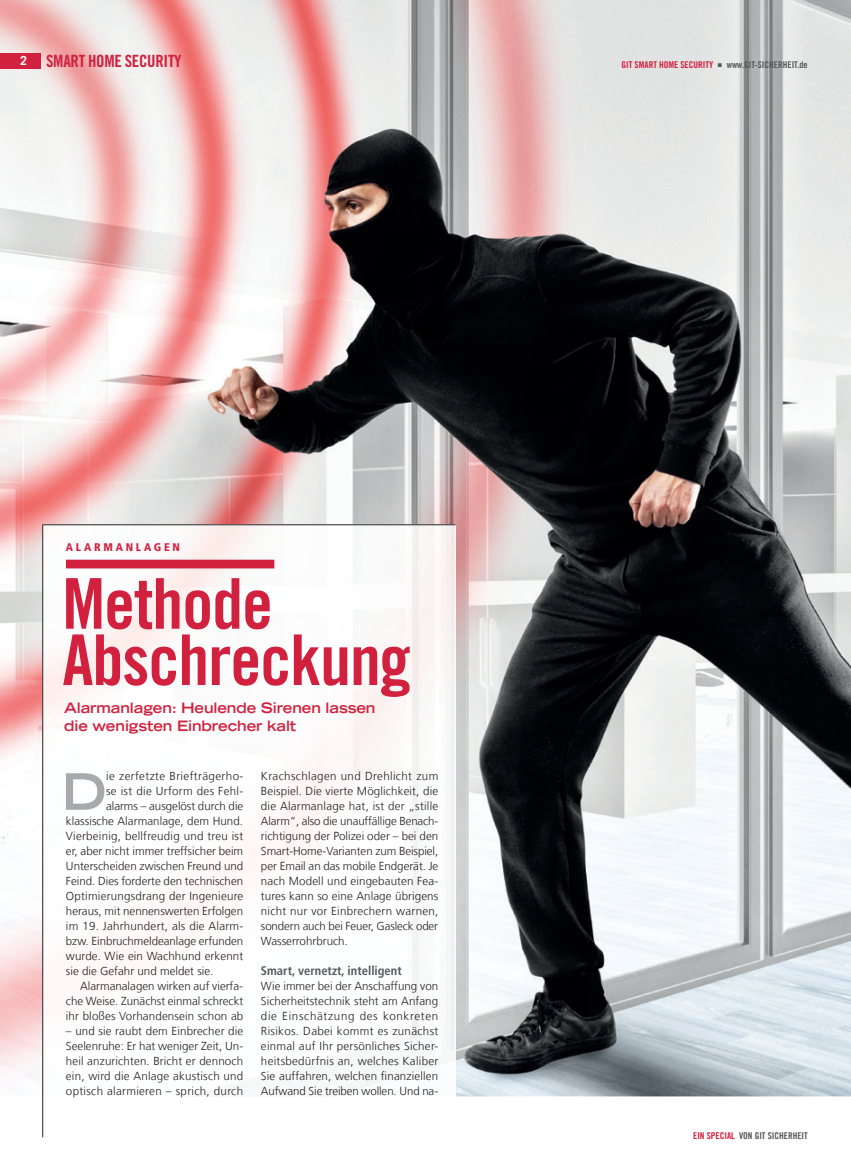
<style>
.page{position:relative;width:851px;height:1170px;background:#fff}
.page>*{position:absolute;margin:0;border:0;box-sizing:border-box;transform-origin:0 0}
.t1{font:70px/56.2px "Trade Gothic LT Com Bd Cn 20";letter-spacing:-.015em;color:#d1213e}
.t2{font:700 expanded 50.25px "Trade Gothic LT Std";color:#a8a9ad}
.t3{font:16.88px "Trade Gothic LT Std Bd Cn 20";letter-spacing:-.015em;color:#d1213e}
.t4{font:700 expanded 14.38px/17.5px "Trade Gothic LT Std";letter-spacing:-.005em;color:#d1213e}
.t5{font:700 condensed 12.5px "Frutiger LT Com";color:#57585a}
.t6{font:300 11.5px/15px "Frutiger LT Com";color:#231f20;text-align:justify}
.t7{font:300 11.5px "Frutiger LT Com";letter-spacing:.02em;color:#231f20}
.t8{font:300 11.5px "Frutiger LT Com";letter-spacing:.035em;color:#231f20}
.t9{font:300 11.5px "Frutiger LT Com";letter-spacing:.025em;color:#231f20}
.t10{font:900 condensed 11.12px "Frutiger LT Com";letter-spacing:.25em;color:#d1213e}
.t11{font:9.38px "Trade Gothic LT Com Bd Cn 20";color:#57585a}
.s1{font-family:"Trade Gothic LT Com";font-weight:700;font-size:12.5px;color:#fff}
.s2{color:#d1213e}
</style>
<div class="page">
<img style="left:0;top:0;width:850px;height:1096px">
<img style="left:797px;top:670px;width:53px;height:100px">
<svg style="left:42px;top:524px;width:414px;height:613px"></svg>
<div style="left:66px;top:559px;width:208px;height:9px;background:#d1213e"></div>
<div style="left:0;top:53px;width:41px;height:15px;background:#d1213e"></div>
<h3 class="t3" style="left:20px;top:51px;width:163px"><span class="s1">2</span> SMART HOME SECURITY</h3>
<p class="t11" style="left:621px;top:59px;width:188px"><span class="s2">GIT SMART HOME SECURITY</span> ▪ www.GIT-SICHERHEIT.de</p>
<p class="t10" style="left:66px;top:540px;width:116px">ALARMANLAGEN</p>
<h1 class="t1" style="left:62px;top:575px;width:350px">Methode<br>Abschreckung</h1>
<p class="t4" style="left:64px;top:698px;width:313px">Alarmanlagen: Heulende Sirenen lassen die wenigsten Einbrecher kalt</p>
<p class="t6" style="left:261px;top:768px;width:179px">Krachschlagen und Drehlicht zum Beispiel. Die vierte Möglichkeit, die die Alarmanlage hat, ist der „stille Alarm“, also die unauffällige Benach&shy;richtigung der Polizei oder – bei den Smart-Home-Varianten zum Beispiel, per Email an das mobile Endgerät. Je nach Modell und eingebauten Fea&shy;tures kann so eine Anlage übrigens nicht nur vor Einbrechern warnen, sondern auch bei Feuer, Gasleck oder Wasserrohrbruch.</p>
<p class="t5" style="left:261px;top:963px;width:142px">Smart, vernetzt, intelligent</p>
<p class="t6" style="left:261px;top:978px;width:179px">Wie immer bei der Anschaffung von Sicherheitstechnik steht am Anfang die Einschätzung des konkreten Risikos. Dabei kommt es zunächst einmal auf Ihr persönliches Sicher&shy;heitsbedürfnis an, welches Kaliber Sie auffahren, welchen finanziellen Aufwand Sie treiben wollen. Und na-</p>
<h2 class="t2" style="left:62px;top:758px;width:46px">D</h2>
<p class="t8" style="left:106px;top:769px;width:139px">ie zerfetzte Briefträgerho-</p>
<p class="t9" style="left:106px;top:784px;width:139px">se ist die Urform des Fehl-</p>
<p class="t6" style="left:106px;top:798px;width:139px">alarms – ausgelöst durch die</p>
<p class="t6" style="left:66px;top:813px;width:179px">klassische Alarmanlage, dem Hund.</p>
<p class="t7" style="left:66px;top:829px;width:179px">Vierbeinig, bellfreudig und treu ist</p>
<p class="t6" style="left:66px;top:843px;width:179px">er, aber nicht immer treffsicher beim</p>
<p class="t6" style="left:66px;top:858px;width:179px">Unterscheiden zwischen Freund und</p>
<p class="t6" style="left:66px;top:873px;width:179px">Feind. Dies forderte den technischen</p>
<p class="t7" style="left:66px;top:889px;width:179px">Optimierungsdrang der Ingenieure</p>
<p class="t6" style="left:66px;top:903px;width:179px">heraus, mit nennenswerten Erfolgen</p>
<p class="t7" style="left:66px;top:919px;width:179px">im 19. Jahrhundert, als die Alarm-</p>
<p class="t6" style="left:66px;top:933px;width:179px">bzw. Einbruchmeldeanlage erfunden</p>
<p class="t6" style="left:66px;top:948px;width:179px">wurde. Wie ein Wachhund erkennt</p>
<p class="t6" style="left:66px;top:963px;width:149px">sie die Gefahr und meldet sie.</p>
<p class="t6" style="left:80px;top:978px;width:164px">Alarmanalagen wirken auf vierfa-</p>
<p class="t6" style="left:66px;top:993px;width:179px">che Weise. Zunächst einmal schreckt</p>
<p class="t6" style="left:66px;top:1008px;width:179px">ihr bloßes Vorhandensein schon ab</p>
<p class="t6" style="left:66px;top:1023px;width:179px">– und sie raubt dem Einbrecher die Seelenruhe: Er hat weniger Zeit, Un&shy;heil anzurichten. Bricht er dennoch ein, wird die Anlage akustisch und optisch alarmieren – sprich, durch</p>
<p class="t11" style="left:693px;top:1130px;width:116px"><span class="s2">EIN SPECIAL</span> VON GIT SICHERHEIT</p>
</div>
